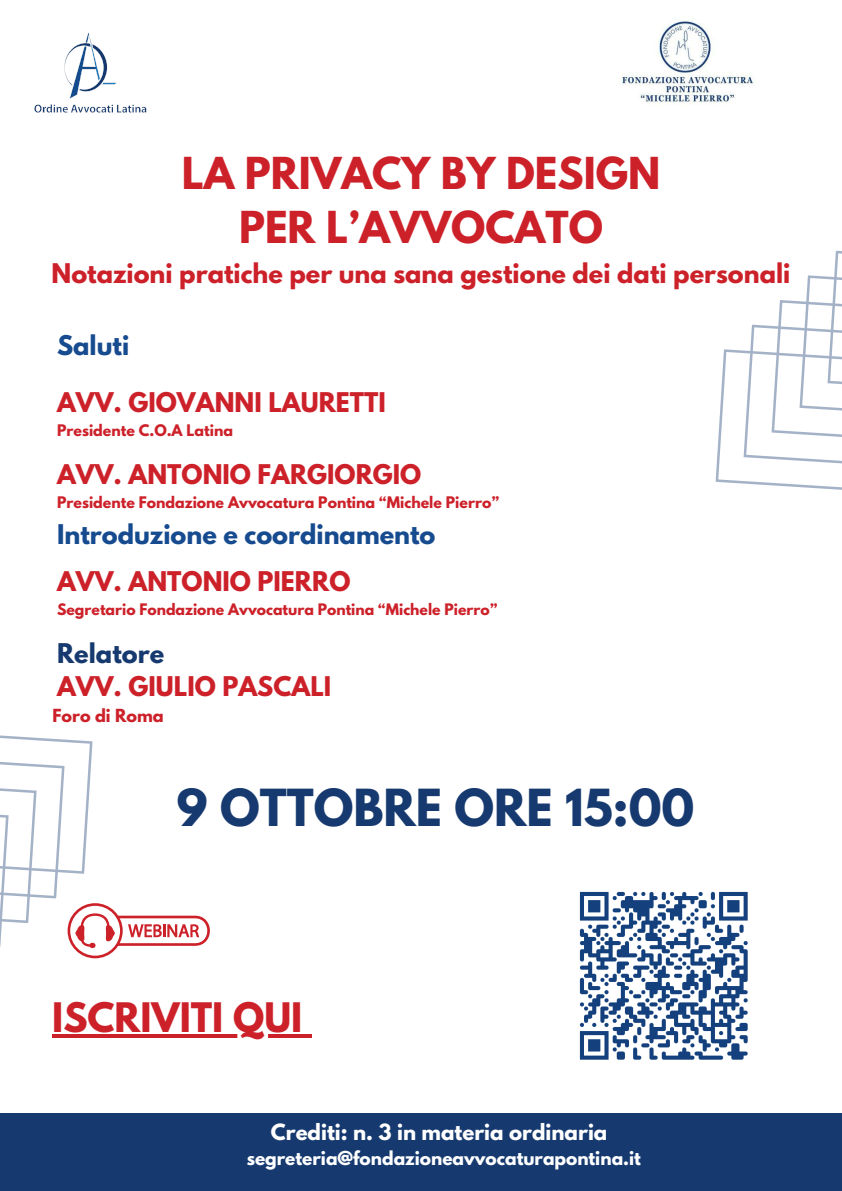
<style>
.page{position:relative;width:842px;height:1191px;background:#fff}
.page>*{position:absolute;margin:0;border:0;box-sizing:border-box;transform-origin:0 0}
.t1{font:700 45.2px "League Spartan";color:#16396f}
.t2{font:700 39px/54px "League Spartan";color:#cd212a;text-align:center}
.t3{font:700 36px "League Spartan";color:#cd212a}
.t4{font:700 24px "League Spartan";color:#cd212a}
.t5{font:700 24px "League Spartan";color:#174b8f}
.t6{font:700 24px "League Spartan";color:#16396f}
.t7{font:700 19.8px "League Spartan";color:#fff}
.t8{font:700 17px "League Spartan";color:#fff}
.t9{font:700 16px "League Spartan";color:#cd212a}
.t10{font:700 14.1px "League Spartan";color:#cd212a}
.t11{font:700 14px "League Spartan";color:#cd212a}
</style>
<div class="page">
<img style="left:34px;top:32px;width:113px;height:81px">
<div style="left:0;top:1113px;width:842px;height:77px;background:#16396f"></div>
<svg style="left:154px;top:915px;width:56px;height:31px"></svg>
<img style="left:620px;top:19px;width:134px;height:87px">
<img style="left:579px;top:891px;width:169px;height:169px">
<svg style="left:715px;top:250px;width:127px;height:240px"></svg>
<hr style="left:52px;top:1033px;width:250px;height:3px;background:#cd212a">
<svg style="left:302px;top:1034px;width:10px;height:2px"></svg>
<svg style="left:0;top:735px;width:154px;height:299px"></svg>
<p class="t2" style="left:182px;top:151px;width:480px">LA PRIVACY BY DESIGN<br>PER L’AVVOCATO</p>
<p class="t4" style="left:52px;top:261px;width:740px">Notazioni pratiche per una sana gestione dei dati personali</p>
<p class="t5" style="left:57px;top:333px;width:74px">Saluti</p>
<p class="t4" style="left:57px;top:390px;width:330px">AVV. GIOVANNI LAURETTI</p>
<p class="t10" style="left:57px;top:423px;width:177px">Presidente C.O.A Latina</p>
<h4 class="t4" style="left:57px;top:462px;width:366px">AVV. ANTONIO FARGIORGIO</h4>
<p class="t10" style="left:57px;top:495px;width:444px">Presidente Fondazione Avvocatura Pontina “Michele Pierro”</p>
<p class="t5" style="left:57px;top:522px;width:380px">Introduzione e coordinamento</p>
<h4 class="t4" style="left:57px;top:569px;width:295px">AVV. ANTONIO PIERRO</h4>
<p class="t11" style="left:57px;top:602px;width:442px">Segretario Fondazione Avvocatura Pontina “Michele Pierro”</p>
<h3 class="t6" style="left:57px;top:641px;width:109px">Relatore</h3>
<h5 class="t4" style="left:57px;top:674px;width:276px">AVV. GIULIO PASCALI</h5>
<p class="t9" style="left:52px;top:707px;width:113px">Foro di Roma</p>
<h4 class="t1" style="left:177px;top:785px;width:519px">9 OTTOBRE ORE 15:00</h4>
<h1 class="t3" style="left:52px;top:999px;width:252px">ISCRIVITI QUI</h1>
<p class="t7" style="left:271px;top:1122px;width:338px">Crediti: n. 3 in materia ordinaria</p>
<p class="t8" style="left:247px;top:1148px;width:396px">segreteria@fondazioneavvocaturapontina.it</p>
</div>
